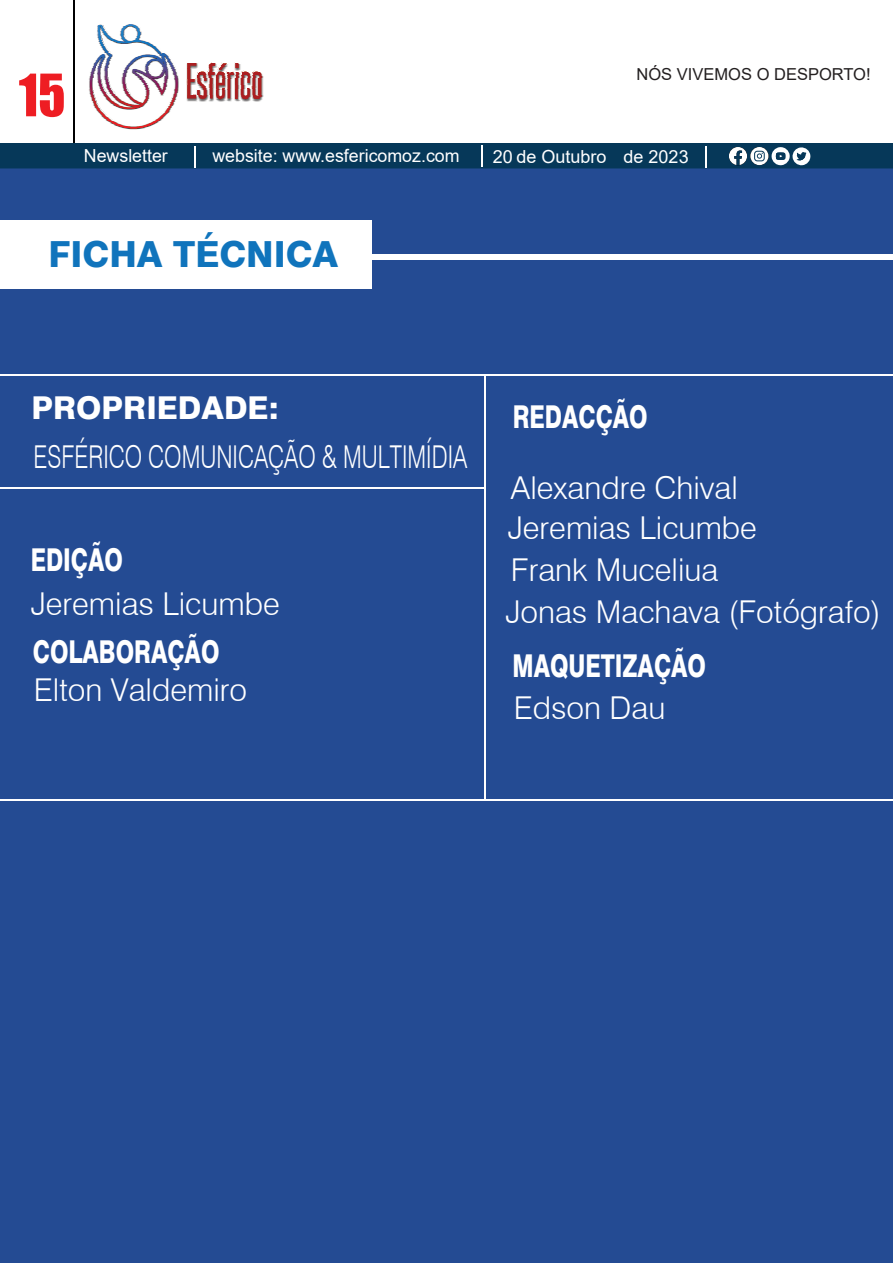
<style>
.page{position:relative;width:893px;height:1263px;background:#fff}
.page>*{position:absolute;margin:0;border:0;box-sizing:border-box;transform-origin:0 0}
.t1{font:54px "Impact";color:#ee1d23;scale:.94 1}
.t2{font:800 36px "Swiss 721 BT";color:#1074bc}
.t3{font:300 31.5px/42px "Swiss 721 BT";color:#fff}
.t4{font:800 31.5px "Swiss 721 BT";color:#fff;scale:.73 1}
.t5{font:300 31.5px "Swiss 721 BT";color:#fff;scale:.73 1}
.t6{font:800 31.5px "Swiss 721 BT";color:#fff}
.t7{font:18px "Arial";color:#fff}
.t8{font:16.5px "Arial";color:#231f20}
</style>
<div class="page">
<div style="left:0;top:144px;width:893px;height:25px;background:#063859"></div>
<svg style="left:705px;top:146px;width:1px;height:22px"></svg>
<svg style="left:195px;top:146px;width:1px;height:22px"></svg>
<svg style="left:729px;top:147px;width:18px;height:18px"></svg>
<svg style="left:750px;top:147px;width:18px;height:18px"></svg>
<svg style="left:754px;top:151px;width:11px;height:10px"></svg>
<svg style="left:482px;top:146px;width:1px;height:21px"></svg>
<svg style="left:771px;top:147px;width:40px;height:19px"></svg>
<hr style="left:73px;top:0;width:2px;height:142px;background:#000001">
<svg style="left:89px;top:24px;width:175px;height:106px"></svg>
<div style="left:0;top:168px;width:893px;height:1095px;background:#244b93"></div>
<div style="left:0;top:220px;width:372px;height:69px;background:#fff"></div>
<div style="left:370px;top:254px;width:523px;height:6px;background:#fff"></div>
<hr style="left:484px;top:376px;width:2px;height:424px;background:#fff">
<hr style="left:0;top:375px;width:893px;height:1px;background:#fff">
<hr style="left:0;top:799px;width:893px;height:2px;background:#fff">
<hr style="left:0;top:487px;width:485px;height:1px;background:#fff">
<h1 class="t1" style="left:19px;top:53px;width:51px">15</h1>
<p class="t8" style="left:636px;top:63px;width:236px">NÓS VIVEMOS O DESPORTO!</p>
<p class="t7" style="left:84px;top:143px;width:86px">Newsletter</p>
<p class="t7" style="left:212px;top:143px;width:249px">website: www.esfericomoz.com</p>
<p class="t7" style="left:493px;top:144px;width:197px">20 de Outubro de 2023</p>
<p class="t2" style="left:49px;top:233px;width:291px">FICHA TÉCNICA</p>
<p class="t6" style="left:31px;top:388px;width:249px">PROPRIEDADE:</p>
<p class="t5" style="left:34px;top:438px;width:596px">ESFÉRICO COMUNICAÇÃO &amp; MULTIMÍDIA</p>
<p class="t4" style="left:31px;top:541px;width:128px">EDIÇÃO</p>
<p class="t3" style="left:31px;top:582px;width:251px">Jeremias Licumbe</p>
<p class="t4" style="left:33px;top:633px;width:257px">COLABORAÇÃO</p>
<p class="t3" style="left:34px;top:668px;width:215px">Elton Valdemiro</p>
<p class="t4" style="left:513px;top:398px;width:186px">REDACÇÃO</p>
<p class="t3" style="left:511px;top:466px;width:228px">Alexandre Chival</p>
<p class="t3" style="left:508px;top:507px;width:251px">Jeremias Licumbe<br>Frank Muceliua</p>
<p class="t3" style="left:505px;top:591px;width:377px">Jonas Machava (Fotógrafo)</p>
<p class="t4" style="left:512px;top:647px;width:267px">MAQUETIZAÇÃO</p>
<p class="t3" style="left:514px;top:686px;width:153px">Edson Dau</p>
</div>
